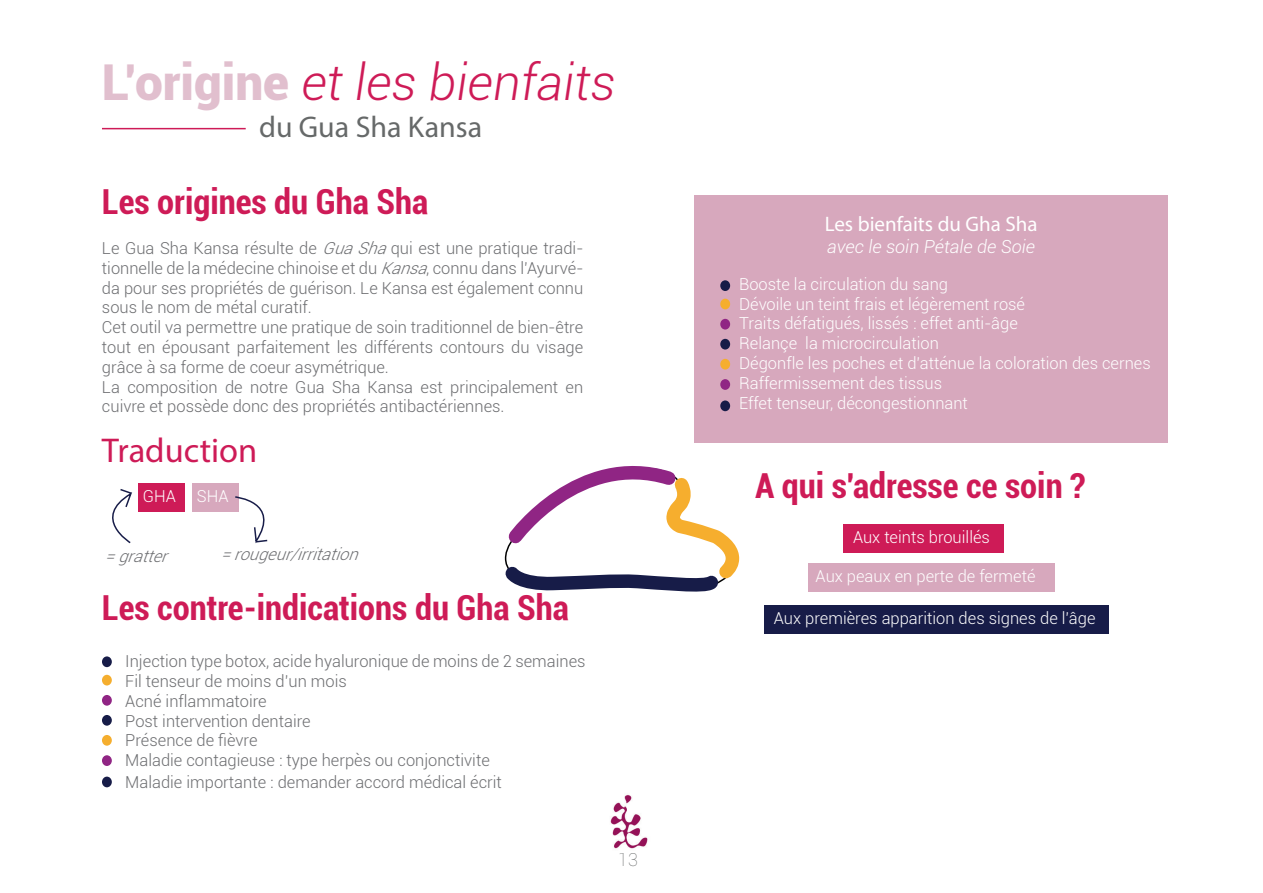
<style>
.page{position:relative;width:1263px;height:893px;background:#fff}
.page>*{position:absolute;margin:0;border:0;box-sizing:border-box;transform-origin:0 0}
.t1{font:italic 300 49.5px "Roboto";color:#ce1b57}
.t2{font:700 condensed 34.5px "Roboto";color:#ce1b57}
.t3{font:34.5px "Myriad Pro";color:#ce1b57}
.t4{font:30px "Myriad Pro";color:#666969}
.t5{font:21px "Myriad Pro";color:#fff}
.t6{font:italic 300 18px "Roboto";color:#fff}
.t7{font:100 18px "Roboto";color:#666969}
.t8{font:300 16.5px/19.8px "Roboto";color:#6c6d70}
.t9{font:300 16.5px/19.8px "Roboto";color:#fff}
.t10{font:italic 300 16.5px "Roboto";color:#6c6d70}
.s1{font-weight:900;font-style:normal;color:#e1bfce}
.s2{font-style:italic}
</style>
<div class="page">
<img style="left:610px;top:794px;width:38px;height:55px">
<hr style="left:102px;top:128px;width:144px;height:1px;background:#ce1b57">
<div style="left:694px;top:195px;width:474px;height:248px;background:#d7a8bd"></div>
<div style="left:720px;top:280px;width:10px;height:11px;background:#171c48;border-radius:50%"></div>
<div style="left:720px;top:339px;width:10px;height:11px;background:#171c48;border-radius:50%"></div>
<div style="left:720px;top:400px;width:10px;height:11px;background:#171c48;border-radius:50%"></div>
<div style="left:720px;top:299px;width:10px;height:10px;background:#f5ae2e;border-radius:50%"></div>
<div style="left:720px;top:319px;width:10px;height:11px;background:#902584;border-radius:50%"></div>
<div style="left:720px;top:379px;width:10px;height:11px;background:#902584;border-radius:50%"></div>
<div style="left:720px;top:359px;width:10px;height:11px;background:#f5ae2e;border-radius:50%"></div>
<div style="left:843px;top:524px;width:160px;height:29px;background:#ce1b57"></div>
<div style="left:138px;top:483px;width:46px;height:28px;background:#ce1b57"></div>
<div style="left:808px;top:563px;width:246px;height:29px;background:#d7a8bd"></div>
<div style="left:192px;top:483px;width:46px;height:28px;background:#d7a8bd"></div>
<div style="left:764px;top:605px;width:345px;height:28px;background:#171c48"></div>
<svg style="left:234px;top:495px;width:34px;height:49px"></svg>
<svg style="left:112px;top:489px;width:21px;height:55px"></svg>
<div style="left:102px;top:656px;width:10px;height:11px;background:#171c48;border-radius:50%"></div>
<div style="left:102px;top:715px;width:10px;height:11px;background:#171c48;border-radius:50%"></div>
<div style="left:102px;top:777px;width:10px;height:10px;background:#171c48;border-radius:50%"></div>
<div style="left:102px;top:675px;width:10px;height:10px;background:#f5ae2e;border-radius:50%"></div>
<div style="left:102px;top:695px;width:10px;height:11px;background:#902584;border-radius:50%"></div>
<div style="left:102px;top:755px;width:10px;height:11px;background:#902584;border-radius:50%"></div>
<div style="left:102px;top:735px;width:10px;height:11px;background:#f5ae2e;border-radius:50%"></div>
<svg style="left:504px;top:466px;width:236px;height:126px"></svg>
<h1 class="t1" style="left:102px;top:48px;width:515px"><span class="s1">L’origine</span> et les bienfaits</h1>
<h3 class="t4" style="left:259px;top:109px;width:224px">du Gua Sha Kansa</h3>
<h2 class="t2" style="left:102px;top:177px;width:328px">Les origines du Gha Sha</h2>
<p class="t8" style="left:102px;top:238px;width:483px">Le Gua Sha Kansa résulte de <span class="s2">GuaSha</span>qui est une pratique tradi&shy;tionnelle de la médecine chinoise et du <span class="s2">Kansa</span>, connu dans l’Ayurvé&shy;da pour ses propriétés de guérison. Le Kansa est également connu sous le nom de métal curatif.<br>Cet outil va permettre une pratique de soin traditionnel de bien-être tout en épousant parfaitement les différents contours du visage grâce à sa forme de coeur asymétrique.<br>La composition de notre Gua Sha Kansa est principalement en cuivre et possède donc des propriétés antibactériennes.</p>
<h2 class="t3" style="left:102px;top:429px;width:157px">Traduction</h2>
<p class="t9" style="left:143px;top:486px;width:35px">GHA</p>
<p class="t9" style="left:197px;top:486px;width:33px">SHA</p>
<p class="t10" style="left:105px;top:545px;width:71px">=gratter</p>
<p class="t10" style="left:221px;top:543px;width:146px">=rougeur/irritation</p>
<h2 class="t2" style="left:102px;top:583px;width:468px">Les contre-indications du Gha Sha</h2>
<p class="t8" style="left:125px;top:651px;width:462px">Injection type botox, acide hyaluronique de moins de 2 semaines Fil tenseur de moins d’un mois<br>Acné inflammatoire<br>Post intervention dentaire<br>Présence de fièvre<br>Maladie contagieuse : type herpès ou conjonctivite</p>
<p class="t8" style="left:125px;top:771px;width:378px">Maladie importante : demander accord médical écrit</p>
<p class="t7" style="left:618px;top:847px;width:21px">13</p>
<p class="t5" style="left:825px;top:211px;width:214px">Les bienfaits du Gha Sha</p>
<p class="t6" style="left:827px;top:235px;width:209px">avec le soin Pétale de Soie</p>
<p class="t9" style="left:739px;top:273px;width:413px">Booste la circulation du sang<br>Dévoile un teint frais et légèrement rosé<br>Traits défatigués, lissés : effet anti-âge<br>Relançe la microcirculation<br>Dégonfle les poches et d’atténue la coloration des cernes Raffermissement des tissus<br>Effet tenseur, décongestionnant</p>
<h2 class="t2" style="left:755px;top:462px;width:332px">A qui s'adresse ce soin ?</h2>
<p class="t9" style="left:853px;top:527px;width:138px">Aux teints brouillés</p>
<p class="t9" style="left:816px;top:566px;width:221px">Aux peaux en perte de fermeté</p>
<p class="t9" style="left:774px;top:608px;width:323px">Aux premières apparition des signes de l’âge</p>
</div>
